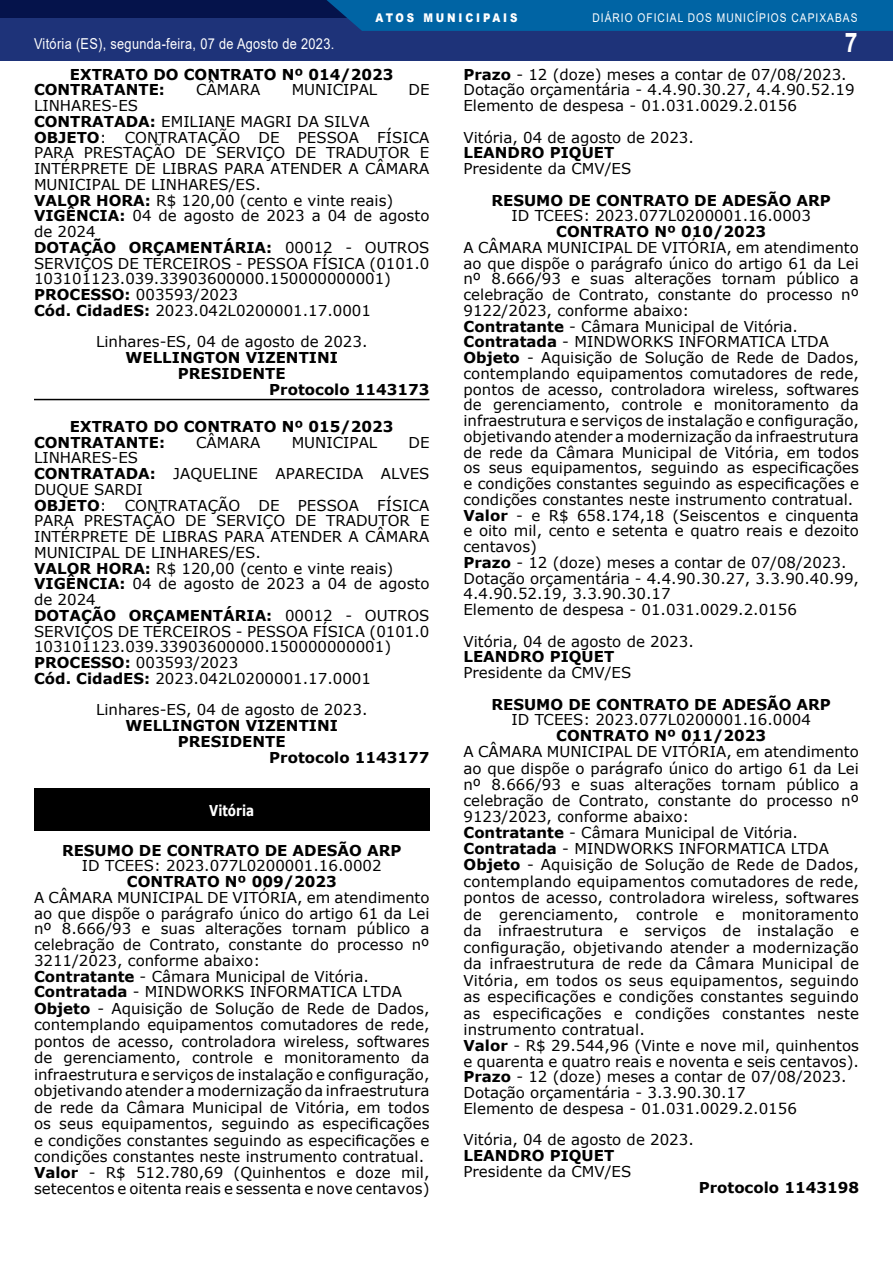
<style>
.page{position:relative;width:893px;height:1263px;background:#fff}
.page>*{position:absolute;margin:0;border:0;box-sizing:border-box;transform-origin:0 0}
.t1{font:700 27px "Arial";color:#fff;scale:.85 1}
.t2{font:15px/15.8px "Verdana";color:#000}
.t3{font:700 15px/15.8px "Verdana";color:#000}
.t4{font:15px "Arial";letter-spacing:.025em;color:#fff;scale:.85 1}
.t5{font:700 15px "Verdana";color:#fff;scale:.8 1}
.t6{font:12px "Arial";letter-spacing:.1em;color:#fff;scale:.85 1}
.t7{font:900 12px "Arial";letter-spacing:.28em;color:#fff;scale:.85 1}
.s1{font-weight:700}
</style>
<div class="page">
<div style="left:1px;top:0;width:892px;height:61px;background:#1e3379"></div>
<div style="left:1px;top:0;width:892px;height:18px;background:#05134b"></div>
<div style="left:327px;top:0;width:566px;height:31px;background:#0064a4"></div>
<hr style="left:34px;top:399px;width:395px;height:1px;background:#000">
<div style="left:34px;top:788px;width:395px;height:43px;background:#000"></div>
<p class="t7" style="left:376px;top:9px;width:168px">ATOS MUNICIPAIS</p>
<p class="t6" style="left:592px;top:10px;width:313px">DIÁRIO OFICIAL DOS MUNICÍPIOS CAPIXABAS</p>
<p class="t4" style="left:34px;top:34px;width:355px">Vitória (ES), segunda-feira, 07 de Agosto de 2023.</p>
<h1 class="t1" style="left:845px;top:23px;width:17px">7</h1>
<p class="t3" style="left:34px;top:66px;width:361px;text-indent:36px">EXTRATO DO CONTRATO Nº 014/2023<br>CONTRATANTE:</p>
<p class="t2" style="left:196px;top:82px;width:66px">CÂMARA</p>
<p class="t2" style="left:292px;top:82px;width:87px">MUNICIPAL</p>
<p class="t2" style="left:408px;top:82px;width:23px">DE</p>
<p class="t2" style="left:34px;top:98px;width:397px">LINHARES-ES<br><span class="s1">CONTRATADA:</span> EMILIANE MAGRI DA SILVA <span class="s1">OBJETO</span>: CONTRATAÇÃO DE PESSOA FÍSICA PARA PRESTAÇÃO DE SERVIÇO DE TRADUTOR E INTÉRPRETE DE LIBRAS PARA ATENDER A CÂMARA MUNICIPAL DE LINHARES/ES.<br><span class="s1">VALOR HORA:</span> R$ 120,00 (cento e vinte reais)<br><span class="s1">VIGÊNCIA:</span> 04 de agosto de 2023 a 04 de agosto de 2024<br><span class="s1">DOTAÇÃO ORÇAMENTÁRIA:</span> 00012 - OUTROS SERVIÇOS DE TERCEIROS - PESSOA FÍSICA (0101.0<br>103101123.039.33903600000.150000000001)<br><span class="s1">PROCESSO:</span> 003593/2023<br><span class="s1">Cód. CidadES:</span> 2023.042L0200001.17.0001</p>
<p class="t2" style="left:96px;top:334px;width:273px">Linhares-ES, 04 de agosto de 2023.</p>
<p class="t3" style="left:126px;top:349px;width:214px">WELLINGTON VIZENTINI</p>
<p class="t3" style="left:178px;top:365px;width:109px">PRESIDENTE</p>
<p class="t3" style="left:269px;top:381px;width:162px">Protocolo 1143173</p>
<p class="t3" style="left:34px;top:418px;width:361px;text-indent:36px">EXTRATO DO CONTRATO Nº 015/2023<br>CONTRATANTE:</p>
<p class="t2" style="left:196px;top:434px;width:66px">CÂMARA</p>
<p class="t2" style="left:292px;top:434px;width:87px">MUNICIPAL</p>
<p class="t2" style="left:408px;top:434px;width:23px">DE</p>
<p class="t2" style="left:34px;top:450px;width:397px">LINHARES-ES<br><span class="s1">CONTRATADA:</span> JAQUELINE APARECIDA ALVES DUQUE SARDI<br><span class="s1">OBJETO</span>: CONTRATAÇÃO DE PESSOA FÍSICA PARA PRESTAÇÃO DE SERVIÇO DE TRADUTOR E INTÉRPRETE DE LIBRAS PARA ATENDER A CÂMARA MUNICIPAL DE LINHARES/ES.<br><span class="s1">VALOR HORA:</span> R$ 120,00 (cento e vinte reais)<br><span class="s1">VIGÊNCIA:</span> 04 de agosto de 2023 a 04 de agosto de 2024<br><span class="s1">DOTAÇÃO ORÇAMENTÁRIA:</span> 00012 - OUTROS SERVIÇOS DE TERCEIROS - PESSOA FÍSICA (0101.0<br>103101123.039.33903600000.150000000001)<br><span class="s1">PROCESSO:</span> 003593/2023<br><span class="s1">Cód. CidadES:</span> 2023.042L0200001.17.0001</p>
<p class="t2" style="left:96px;top:702px;width:273px">Linhares-ES, 04 de agosto de 2023.</p>
<p class="t3" style="left:126px;top:717px;width:214px">WELLINGTON VIZENTINI</p>
<p class="t3" style="left:178px;top:733px;width:109px">PRESIDENTE</p>
<p class="t3" style="left:269px;top:749px;width:162px">Protocolo 1143177</p>
<p class="t5" style="left:209px;top:799px;width:58px">Vitória</p>
<p class="t3" style="left:62px;top:842px;width:341px">RESUMO DE CONTRATO DE ADESÃO ARP</p>
<p class="t2" style="left:82px;top:858px;width:301px">ID TCEES: 2023.077L0200001.16.0002</p>
<p class="t3" style="left:127px;top:873px;width:211px">CONTRATO Nº 009/2023</p>
<p class="t2" style="left:34px;top:889px;width:397px;line-height:16.2px">A CÂMARA MUNICIPAL DE VITÓRIA, em atendimento ao que dispõe o parágrafo único do artigo 61 da Lei nº 8.666/93 e suas alterações tornam público a celebração de Contrato, constante do processo nº 3211/2023, conforme abaixo:<br><span class="s1">Contratante</span> - Câmara Municipal de Vitória.<br><span class="s1">Contratada</span> - MINDWORKS INFORMATICA LTDA <span class="s1">Objeto</span> - Aquisição de Solução de Rede de Dados, contemplando equipamentos comutadores de rede, pontos de acesso, controladora wireless, softwares de gerenciamento, controle e monitoramento da infraestrutura e serviços de instalação e configuração, objetivando atender a modernização da infraestrutura de rede da Câmara Municipal de Vitória, em todos os seus equipamentos, seguindo as especificações e condições constantes seguindo as especificações e condições constantes neste instrumento contratual.<br><span class="s1">Valor</span> - R$ 512.780,69 (Quinhentos e doze mil, setecentos e oitenta reais e sessenta e nove centavos)</p>
<p class="t2" style="left:463px;top:66px;width:393px"><span class="s1">Prazo</span> - 12 (doze) meses a contar de 07/08/2023.<br>Dotação orçamentária - 4.4.90.30.27, 4.4.90.52.19<br>Elemento de despesa - 01.031.0029.2.0156</p>
<p class="t2" style="left:463px;top:129px;width:232px">Vitória, 04 de agosto de 2023.</p>
<p class="t3" style="left:463px;top:145px;width:152px">LEANDRO PIQUET</p>
<p class="t2" style="left:463px;top:161px;width:169px">Presidente da CMV/ES</p>
<p class="t3" style="left:491px;top:192px;width:341px">RESUMO DE CONTRATO DE ADESÃO ARP</p>
<p class="t2" style="left:512px;top:208px;width:301px">ID TCEES: 2023.077L0200001.16.0003</p>
<p class="t3" style="left:556px;top:223px;width:211px">CONTRATO Nº 010/2023</p>
<p class="t2" style="left:463px;top:239px;width:397px">A CÂMARA MUNICIPAL DE VITÓRIA, em atendimento ao que dispõe o parágrafo único do artigo 61 da Lei nº 8.666/93 e suas alterações tornam público a celebração de Contrato, constante do processo nº 9122/2023, conforme abaixo:<br><span class="s1">Contratante</span> - Câmara Municipal de Vitória.<br><span class="s1">Contratada</span> - MINDWORKS INFORMATICA LTDA <span class="s1">Objeto</span> - Aquisição de Solução de Rede de Dados, contemplando equipamentos comutadores de rede, pontos de acesso, controladora wireless, softwares de gerenciamento, controle e monitoramento da infraestrutura e serviços de instalação e configuração, objetivando atender a modernização da infraestrutura de rede da Câmara Municipal de Vitória, em todos os seus equipamentos, seguindo as especificações e condições constantes seguindo as especificações e condições constantes neste instrumento contratual.<br><span class="s1">Valor</span> - e R$ 658.174,18 (Seiscentos e cinquenta e oito mil, cento e setenta e quatro reais e dezoito centavos)<br><span class="s1">Prazo</span> - 12 (doze) meses a contar de 07/08/2023.<br>Dotação orçamentária - 4.4.90.30.27, 3.3.90.40.99, 4.4.90.52.19, 3.3.90.30.17<br>Elemento de despesa - 01.031.0029.2.0156</p>
<p class="t2" style="left:463px;top:633px;width:232px">Vitória, 04 de agosto de 2023.</p>
<p class="t3" style="left:463px;top:649px;width:152px">LEANDRO PIQUET</p>
<p class="t2" style="left:463px;top:665px;width:169px">Presidente da CMV/ES</p>
<p class="t3" style="left:491px;top:696px;width:341px">RESUMO DE CONTRATO DE ADESÃO ARP</p>
<p class="t2" style="left:512px;top:712px;width:301px">ID TCEES: 2023.077L0200001.16.0004</p>
<p class="t3" style="left:556px;top:727px;width:211px">CONTRATO Nº 011/2023</p>
<p class="t2" style="left:463px;top:743px;width:397px;line-height:16.2px">A CÂMARA MUNICIPAL DE VITÓRIA, em atendimento ao que dispõe o parágrafo único do artigo 61 da Lei nº 8.666/93 e suas alterações tornam público a celebração de Contrato, constante do processo nº 9123/2023, conforme abaixo:<br><span class="s1">Contratante</span> - Câmara Municipal de Vitória.<br><span class="s1">Contratada</span> - MINDWORKS INFORMATICA LTDA <span class="s1">Objeto</span> - Aquisição de Solução de Rede de Dados, contemplando equipamentos comutadores de rede, pontos de acesso, controladora wireless, softwares de gerenciamento, controle e monitoramento da infraestrutura e serviços de instalação e configuração, objetivando atender a modernização da infraestrutura de rede da Câmara Municipal de Vitória, em todos os seus equipamentos, seguindo as especificações e condições constantes seguindo as especificações e condições constantes neste instrumento contratual.<br><span class="s1">Valor</span> - R$ 29.544,96 (Vinte e nove mil, quinhentos e quarenta e quatro reais e noventa e seis centavos).<br><span class="s1">Prazo</span> - 12 (doze) meses a contar de 07/08/2023.<br>Dotação orçamentária - 3.3.90.30.17<br>Elemento de despesa - 01.031.0029.2.0156</p>
<p class="t2" style="left:463px;top:1132px;width:232px">Vitória, 04 de agosto de 2023.</p>
<p class="t3" style="left:463px;top:1147px;width:152px">LEANDRO PIQUET</p>
<p class="t2" style="left:463px;top:1163px;width:169px">Presidente da CMV/ES</p>
<p class="t3" style="left:699px;top:1179px;width:162px">Protocolo 1143198</p>
</div>
